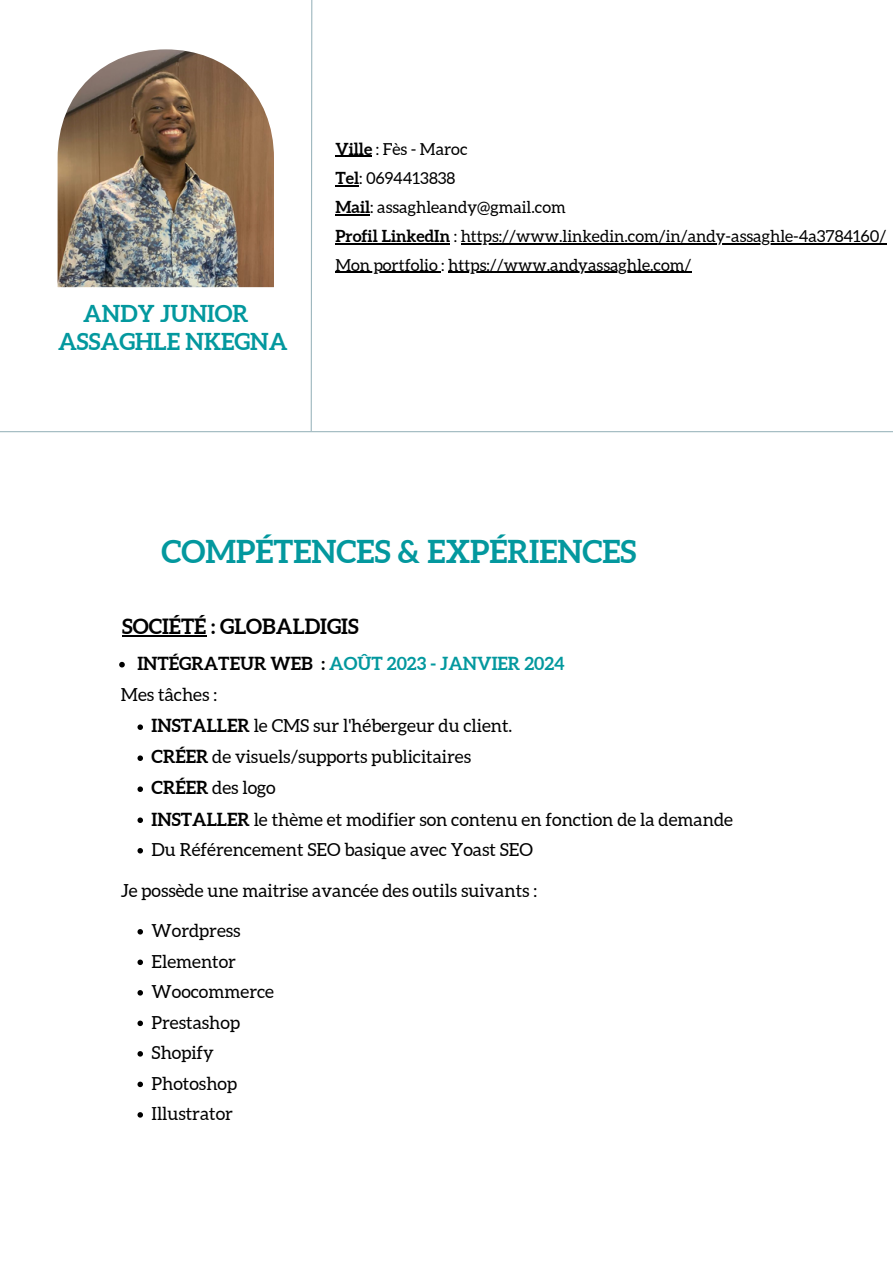
<style>
.page{position:relative;width:893px;height:1264px;background:#fff}
.page>*{position:absolute;margin:0;border:0;box-sizing:border-box;transform-origin:0 0}
.t1{font:700 31.5px "Aleo";color:#03989e}
.t2{font:700 23.25px "Aleo";color:#03989e}
.t3{font:700 21px "Aleo";color:#000}
.t4{font:18px "Aleo";color:#000}
.t5{font:700 18px "Aleo";color:#03989e}
.t6{font:16.5px "Aleo";color:#000}
.s1{font-weight:700}
.s2{color:#000}
</style>
<div class="page">
<svg style="left:310px;top:0;width:3px;height:431px"></svg>
<img style="left:58px;top:49px;width:216px;height:238px">
<hr style="left:0;top:431px;width:892px;height:1px;background:#9db7be">
<svg style="left:137px;top:724px;width:6px;height:6px"></svg>
<svg style="left:137px;top:755px;width:6px;height:6px"></svg>
<svg style="left:137px;top:786px;width:6px;height:6px"></svg>
<svg style="left:137px;top:817px;width:6px;height:6px"></svg>
<svg style="left:137px;top:848px;width:6px;height:5px"></svg>
<svg style="left:137px;top:929px;width:6px;height:5px"></svg>
<svg style="left:137px;top:959px;width:6px;height:6px"></svg>
<svg style="left:137px;top:990px;width:6px;height:5px"></svg>
<svg style="left:137px;top:1020px;width:6px;height:6px"></svg>
<svg style="left:137px;top:1051px;width:6px;height:5px"></svg>
<svg style="left:137px;top:1081px;width:6px;height:6px"></svg>
<svg style="left:137px;top:1112px;width:6px;height:5px"></svg>
<hr style="left:335px;top:156px;width:37px;height:1px;background:#000">
<svg style="left:335px;top:185px;width:24px;height:1px"></svg>
<hr style="left:335px;top:214px;width:35px;height:1px;background:#000">
<hr style="left:335px;top:243px;width:115px;height:2px;background:#000">
<hr style="left:460px;top:243px;width:426px;height:2px;background:#000">
<hr style="left:335px;top:272px;width:106px;height:1px;background:#000">
<hr style="left:448px;top:272px;width:243px;height:1px;background:#000">
<svg style="left:119px;top:662px;width:6px;height:5px"></svg>
<hr style="left:122px;top:635px;width:84px;height:1px;background:#000">
<p class="t2" style="left:83px;top:300px;width:167px">ANDY JUNIOR</p>
<p class="t2" style="left:58px;top:328px;width:231px">ASSAGHLE NKEGNA</p>
<p class="t6" style="left:335px;top:139px;width:133px"><span class="s1">Ville</span> : Fès - Maroc</p>
<p class="t6" style="left:335px;top:169px;width:121px"><span class="s1">Tel</span>: 0694413838</p>
<p class="t6" style="left:335px;top:198px;width:232px"><span class="s1">Mail</span>: assaghleandy@gmail.com</p>
<p class="t6" style="left:335px;top:227px;width:552px"><span class="s1">Profil LinkedIn</span> : https://www.linkedin.com/in/andy-assaghle-4a3784160/</p>
<p class="t6" style="left:335px;top:255px;width:357px">Mon portfolio : https://www.andyassaghle.com/</p>
<p class="t1" style="left:161px;top:534px;width:476px">COMPÉTENCES &amp; EXPÉRIENCES</p>
<p class="t3" style="left:122px;top:614px;width:238px">SOCIÉTÉ : GLOBALDIGIS</p>
<p class="t5" style="left:137px;top:653px;width:429px"><span class="s2">INTÉGRATEUR WEB :</span> AOÛT 2023 - JANVIER 2024</p>
<p class="t4" style="left:121px;top:685px;width:98px">Mes tâches :</p>
<p class="t4" style="left:152px;top:716px;width:362px"><span class="s1">INSTALLER</span> le CMS sur l'hébergeur du client.</p>
<p class="t4" style="left:152px;top:747px;width:321px"><span class="s1">CRÉER</span> de visuels/supports publicitaires</p>
<p class="t4" style="left:152px;top:778px;width:126px"><span class="s1">CRÉER</span> des logo</p>
<p class="t4" style="left:152px;top:809px;width:583px"><span class="s1">INSTALLER</span> le thème et modifier son contenu en fonction de la demande</p>
<h2 class="t4" style="left:152px;top:839px;width:383px">Du Référencement SEO basique avec Yoast SEO</h2>
<h1 class="t4" style="left:121px;top:880px;width:417px">Je possède une maitrise avancée des outils suivants :</h1>
<h2 class="t4" style="left:152px;top:920px;width:90px">Wordpress</h2>
<p class="t4" style="left:152px;top:951px;width:86px">Elementor</p>
<p class="t4" style="left:152px;top:981px;width:124px">Woocommerce</p>
<p class="t4" style="left:152px;top:1012px;width:90px">Prestashop</p>
<p class="t4" style="left:152px;top:1042px;width:64px">Shopify</p>
<p class="t4" style="left:152px;top:1073px;width:87px">Photoshop</p>
<p class="t4" style="left:152px;top:1103px;width:83px">Illustrator</p>
</div>
